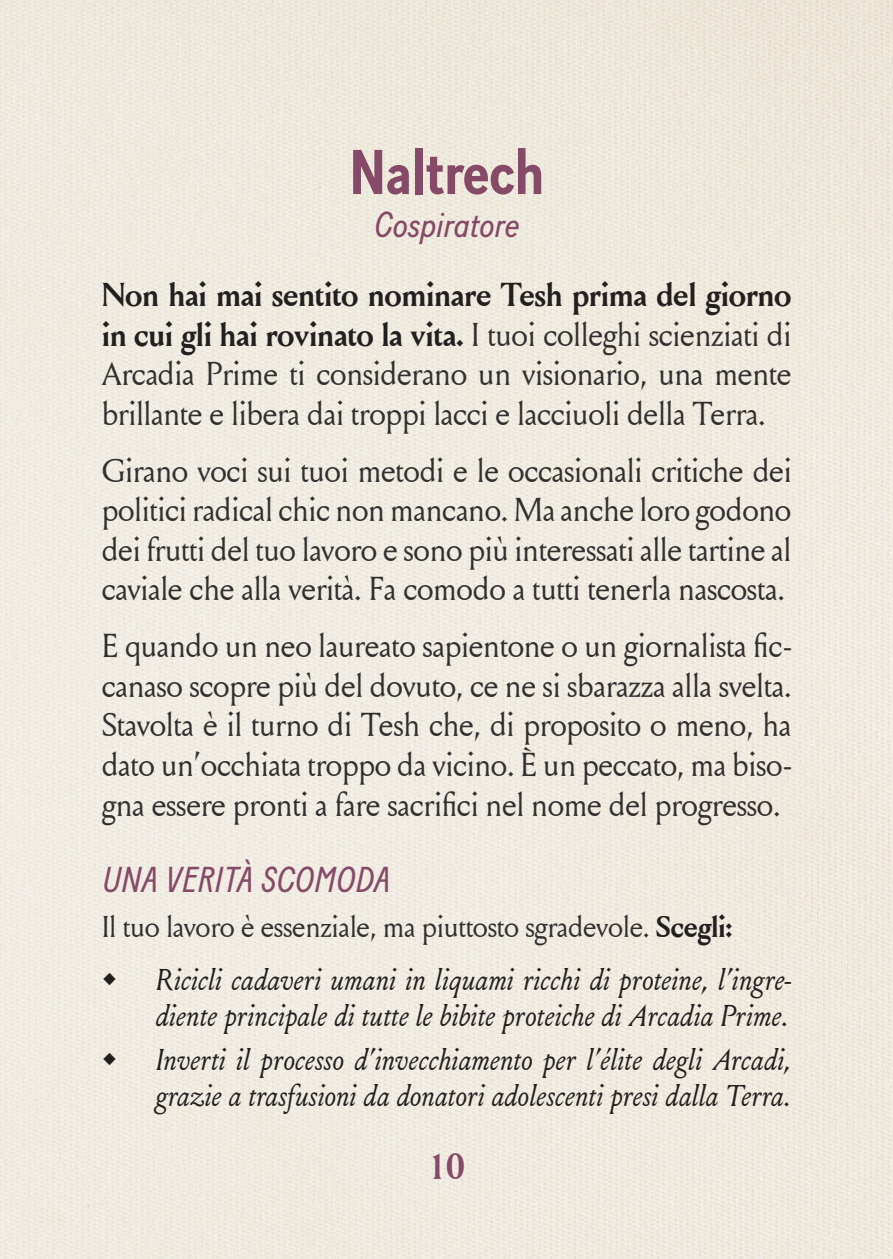
<style>
.page{position:relative;width:893px;height:1259px;background:#fff}
.page>*{position:absolute;margin:0;border:0;box-sizing:border-box;transform-origin:0 0}
.t1{font:700 63px "Baton";color:#864a69}
.t2{font:italic 36px "Baton";color:#864a69}
.t3{font:700 36px "Louize Display";color:#864a69}
.t4{font:33px/39.6px "Louize Display";letter-spacing:.01em;color:#312f30;text-align:justify}
.t5{font:italic 30px/36px "Louize Display";letter-spacing:.02em;color:#231f20;text-align:right}
.t6{font:30px "Louize Display";letter-spacing:.01em;color:#312f30}
.s1{font-weight:700;color:#231f20}
</style>
<div class="page">
<img style="left:0;top:0;width:893px;height:1259px">
<h1 class="t1" style="left:349px;top:135px;width:197px">Naltrech</h1>
<p class="t2" style="left:374px;top:204px;width:147px">Cospiratore</p>
<p class="t4" style="left:102px;top:274px;width:691px"><span class="s1">Non hai mai sentito nominare Tesh prima del giorno in cui gli hai rovinato la vita.</span> I tuoi colleghi scienziati di Arcadia Prime ti considerano un visionario, una mente brillante e libera dai troppi lacci e lacciuoli della Terra.</p>
<p class="t4" style="left:102px;top:449px;width:691px">Girano voci sui tuoi metodi e le occasionali critiche dei politici radical chic non mancano. Ma anche loro godono dei frutti del tuo lavoro e sono più interessati alle tartine al caviale che alla verità. Fa comodo a tutti tenerla nascosta.</p>
<p class="t4" style="left:102px;top:625px;width:691px">E quando un neo laureato sapientone o un giornalista fic&shy;canaso scopre più del dovuto, ce ne si sbarazza alla svelta.<br>Stavolta è il turno di Tesh che, di proposito o meno, ha dato un’occhiata troppo da vicino. È un peccato, ma biso&shy;gna essere pronti a fare sacrifici nel nome del progresso.</p>
<p class="t2" style="left:102px;top:859px;width:289px">UNA VERITÀ SCOMODA</p>
<p class="t6" style="left:102px;top:905px;width:632px">Il tuo lavoro è essenziale, ma piuttosto sgradevole. <span class="s1">Scegli:</span></p>
<p class="t5" style="left:102px;top:960px;width:691px">• Ricicli cadaveri umani in liquami ricchi di proteine, l’ingre&shy;diente principale di tutte le bibite proteiche di Arcadia Prime.</p>
<p class="t5" style="left:102px;top:1041px;width:691px">• Inverti il processo d’invecchiamento per l’élite degli Arcadi, grazie a trasfusioni da donatori adolescenti presi dalla Terra.</p>
<p class="t3" style="left:428px;top:1138px;width:37px">10</p>
</div>
